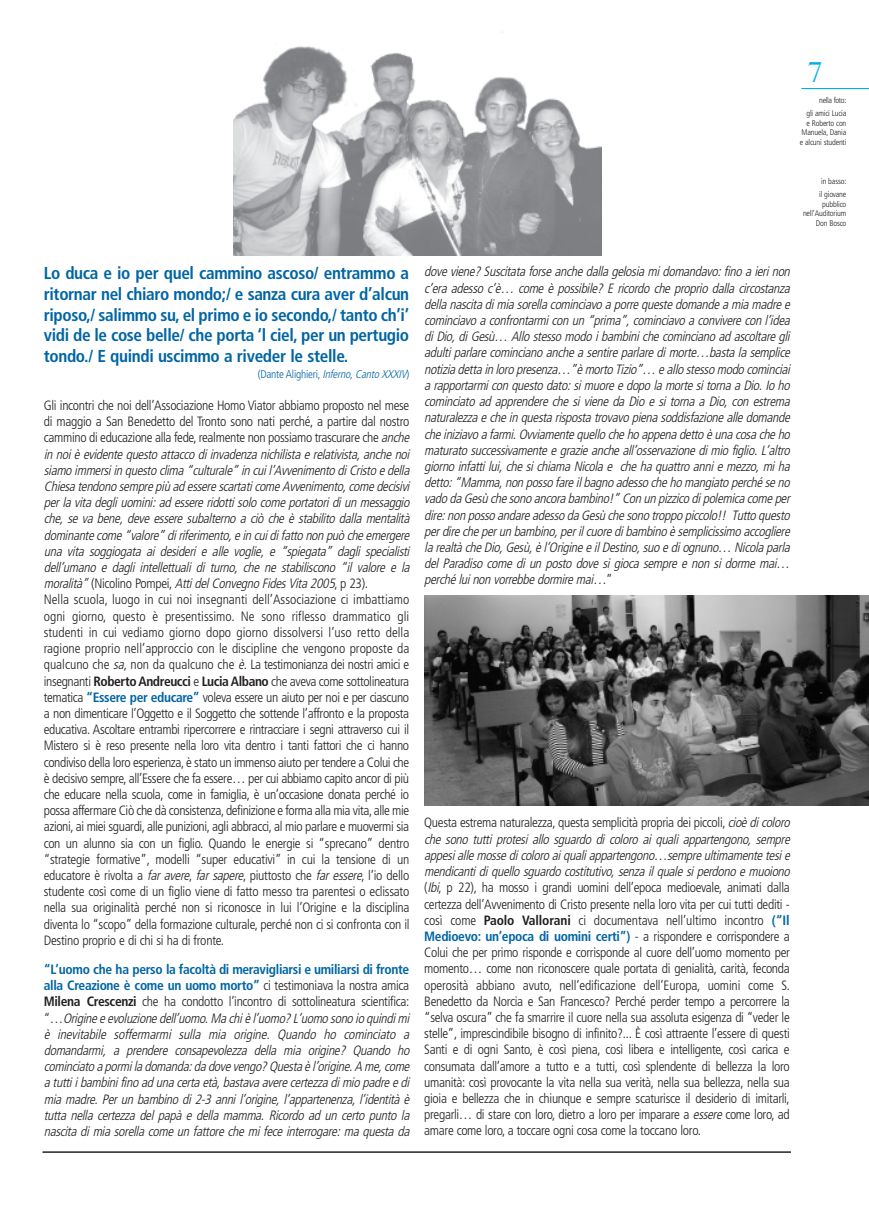
<style>
.page{position:relative;width:869px;height:1223px;background:#fff}
.page>*{position:absolute;margin:0;border:0;box-sizing:border-box;transform-origin:0 0}
.t1{font:700 31.25px "Democratica";color:#00aeef}
.t2{font:700 condensed 17.25px/20.8px "Frutiger";letter-spacing:-.02em;color:#0065a4;text-align:justify}
.t3{font:300 condensed 13.5px/16.2px "Frutiger";letter-spacing:-.025em;color:#231f20}
.t4{font:italic 300 condensed 13.5px/16.2px "Frutiger";letter-spacing:-.025em;color:#231f20}
.t5{font:italic 300 condensed 11.25px "Frutiger";color:#0065a4}
.t6{font:300 condensed 8.12px/9.8px "Frutiger";letter-spacing:-.02em;color:#231f20;text-align:right}
.s1{font-style:normal}
.s2{font-style:italic}
.s3{font-weight:700}
.s4{font-weight:700;color:#0065a4}
.s5{font-weight:700;font-style:normal;color:#0065a4}
.s6{font-weight:700;font-style:normal}
</style>
<div class="page">
<hr style="left:43px;top:1151px;width:747px;height:1px;background:#231f20">
<hr style="left:801px;top:88px;width:67px;height:1px;background:#00aeef">
<img style="left:424px;top:595px;width:444px;height:211px">
<img style="left:233px;top:32px;width:368px;height:223px">
<h1 class="t1" style="left:808px;top:46px;width:15px">7</h1>
<p class="t6" style="left:806px;top:94px;width:41px;line-height:12.9px">nella foto:<br>gli amici Lucia</p>
<p class="t6" style="left:799px;top:118px;width:48px;text-align:justify;text-indent:7px">e Roberto con Manuela, Dania e alcuni studenti</p>
<p class="t6" style="left:818px;top:175px;width:29px;line-height:12.9px;text-align:left">in basso: il giovane</p>
<p class="t6" style="left:802px;top:200px;width:45px">pubblico nell’Auditorium<br>Don Bosco</p>
<p class="t2" style="left:44px;top:264px;width:367px">Lo duca e io per quel cammino ascoso/ entrammo a ritornar nel chiaro mondo;/ e sanza cura aver d’alcun riposo,/ salimmo su, el primo e io secondo,/ tanto ch’i’ vidi de le cose belle/ che porta ‘l ciel, per un pertugio tondo./ E quindi uscimmo a riveder le stelle.</p>
<p class="t5" style="left:257px;top:370px;width:153px"><span class="s1">(Dante Alighieri,</span> Inferno,Canto XXXIV<span class="s1">)</span></p>
<p class="t3" style="left:44px;top:398px;width:370px">Gli incontri che noi dell’Associazione Homo Viator abbiamo proposto nel mese di maggio a San Benedetto del Tronto sono nati perché, a partire dal nostro cammino di educazione alla fede, realmente non possiamo trascurare che <span class="s2">anche in noièevidentequesto attacco diinvadenzanichilistaerelativista,anchenoi siamo immersiin questo clima“culturale” in cuil’Avvenimento diCristo edella Chiesatendono semprepiù ad esserescartaticomeAvvenimento,comedecisivi perlavitadegliuomini:ad essereridottisolo comeportatoridiun messaggio che, se va bene, deve essere subalterno a ciò che è stabilito dalla mentalità dominantecome“valore” diriferimento,ein cuidifatto non può cheemergere una vita soggiogata ai desideri e alle voglie, e “spiegata” dagli specialisti dell’umano e dagli intellettuali di turno, che ne stabiliscono “il valore e la moralità”</span> ( N i c o l i n o P o m p e i , <span class="s2">AttidelConvegno FidesVita2005</span>, p 2 3 ) .<br>Nella scuola, luogo in cui noi insegnanti dell’Associazione ci imbattiamo ogni giorno, questo è presentissimo. Ne sono riflesso drammatico gli studenti in cui vediamo giorno dopo giorno dissolversi l’uso retto della ragione proprio nell’approccio con le discipline che vengono proposte da qualcuno che <span class="s2">sa</span>, non da qualcuno che <span class="s2">è</span>. La testimonianza dei nostri amici e insegnanti <span class="s3">Roberto Andreucci</span> e <span class="s3">Lucia Albano</span> che aveva come sottolineatura tematica <span class="s4">“Essere per educare”</span> voleva essere un aiuto per noi e per ciascuno a non dimenticare l’Oggetto e il Soggetto che sottende l’affronto e la proposta educativa. Ascoltare entrambi ripercorrere e rintracciare i segni attraverso cui il Mistero si è reso presente nella loro vita dentro i tanti fattori che ci hanno condiviso della loro esperienza, è stato un immenso aiuto per tendere a Colui che è decisivo sempre, all’Essere che fa essere… per cui abbiamo capito ancor di più che educare nella scuola, come in famiglia, è un’occasione donata perché io possa affermare Ciò che dà consistenza, definizione e forma alla mia vita, alle mie azioni, ai miei sguardi, alle punizioni, agli abbracci, al mio parlare e muovermi sia con un alunno sia con un figlio. Quando le energie si “sprecano” dentro “strategie formative”, modelli “super educativi” in cui la tensione di un educatore è rivolta a <span class="s2">far avere</span>, <span class="s2">far sapere</span>, piuttosto che <span class="s2">far essere</span>, l’io dello studente così come di un figlio viene di fatto messo tra parentesi o eclissato nella sua originalità perché non si riconosce in lui l’Origine e la disciplina diventa lo “scopo” della formazione culturale, perché non ci si confronta con il Destino proprio e di chi si ha di fronte.</p>
<p class="t4" style="left:44px;top:962px;width:370px"><span class="s5">“L’uomo che ha perso la facoltà di meravigliarsi e umiliarsi di fronte alla Creazione è come un uomo morto”</span> <span class="s1">ci testimoniava la nostra amica </span><span class="s6">Milena Crescenzi</span> <span class="s1">che ha condotto l’incontro di sottolineatura scientifica: “ …</span> Origineeevoluzionedell’uomo.Machièl’uomo?L’uomo sono io quindimi è inevitabile soffermarmi sulla mia origine. Quando ho cominciato a domandarmi, a prendere consapevolezza della mia origine? Quando ho cominciato apormiladomanda:dadovevengo?Questaèl’origine.A me,come atuttiibambinifino ad unacertaetà,bastavaaverecertezzadimio padreedi mia madre. Per un bambino di 2-3 anni l’origine, l’appartenenza, l’identità è tutta nella certezza del papà e della mamma. Ricordo ad un certo punto la nascita di mia sorella come un fattore che mi fece interrogare: ma questa da</p>
<p class="t4" style="left:424px;top:265px;width:370px;text-align:justify">doveviene?Suscitataforseanchedallagelosiamidomandavo:fino aierinon c’era adesso c’è… come è possibile? E ricordo che proprio dalla circostanza dellanascitadimiasorellacominciavo aporrequestedomandeamiamadree cominciavo aconfrontarmicon un “prima”,cominciavo aconviverecon l’idea diDio,diGesù… Allo stesso modo ibambinichecominciano ad ascoltaregli adultiparlarecominciano ancheasentireparlaredimorte…bastalasemplice notiziadettain loro presenza…”èmorto Tizio”… eallo stesso modo cominciai arapportarmicon questo dato:simuoreedopo lamortesitornaaDio.Io ho cominciato ad apprendere che si viene da Dio e si torna a Dio, con estrema naturalezzaechein questarispostatrovavo pienasoddisfazionealledomande cheiniziavo afarmi.Ovviamentequello cheho appenadetto èunacosacheho maturato successivamenteegrazieancheall’osservazionedimio figlio.L’altro giorno infattilui,chesichiamaNicolae chehaquattro anniemezzo,miha detto:“Mamma,non posso fareilbagno adesso cheho mangiato perchéseno vado daGesù chesono ancorabambino!” Con un pizzico dipolemicacomeper dire:non posso andareadesso daGesù chesono troppo piccolo!! Tutto questo perdirecheperun bambino,perilcuoredibambino èsemplicissimo accogliere larealtàcheDio,Gesù,èl’OrigineeilDestino,suo ediognuno… Nicolaparla del Paradiso come di un posto dove si gioca sempre e non si dorme mai… perchéluinon vorrebbedormiremai…<span class="s1">”</span></p>
<p class="t3" style="left:424px;top:815px;width:369px">Questa estrema naturalezza, questa semplicità propria dei piccoli, <span class="s2">cioèdicoloro che sono tutti protesi allo sguardo di coloro ai quali appartengono, sempre appesiallemossedicoloro aiqualiappartengono…sempreultimamentetesie mendicantidiquello sguardo costitutivo,senzailqualesiperdono emuoiono </span>(<span class="s2">Ibi</span>, p 22), ha mosso i grandi uomini dell’epoca medioevale, animati dalla certezza dell’Avvenimento di Cristo presente nella loro vita per cui tutti dediti - così come <span class="s3">Paolo Vallorani</span> ci documentava nell’ultimo incontro <span class="s4">(“Il Medioevo: un’epoca di uomini certi”)</span> - a rispondere e corrispondere a Colui che per primo risponde e corrisponde al cuore dell’uomo momento per momento… come non riconoscere quale portata di genialità, carità, feconda operosità abbiano avuto, nell’edificazione dell’Europa, uomini come S.<br>Benedetto da Norcia e San Francesco? Perché perder tempo a percorrere la “selva oscura” che fa smarrire il cuore nella sua assoluta esigenza di “veder le stelle”, imprescindibile bisogno di infinito?... È così attraente l’essere di questi Santi e di ogni Santo, è così piena, così libera e intelligente, così carica e consumata dall’amore a tutto e a tutti, così splendente di bellezza la loro umanità: così provocante la vita nella sua verità, nella sua bellezza, nella sua gioia e bellezza che in chiunque e sempre scaturisce il desiderio di imitarli, pregarli… di stare con loro, dietro a loro per imparare a <span class="s2">essere</span>come loro, ad amare come loro, a toccare ogni cosa come la toccano loro.</p>
</div>
